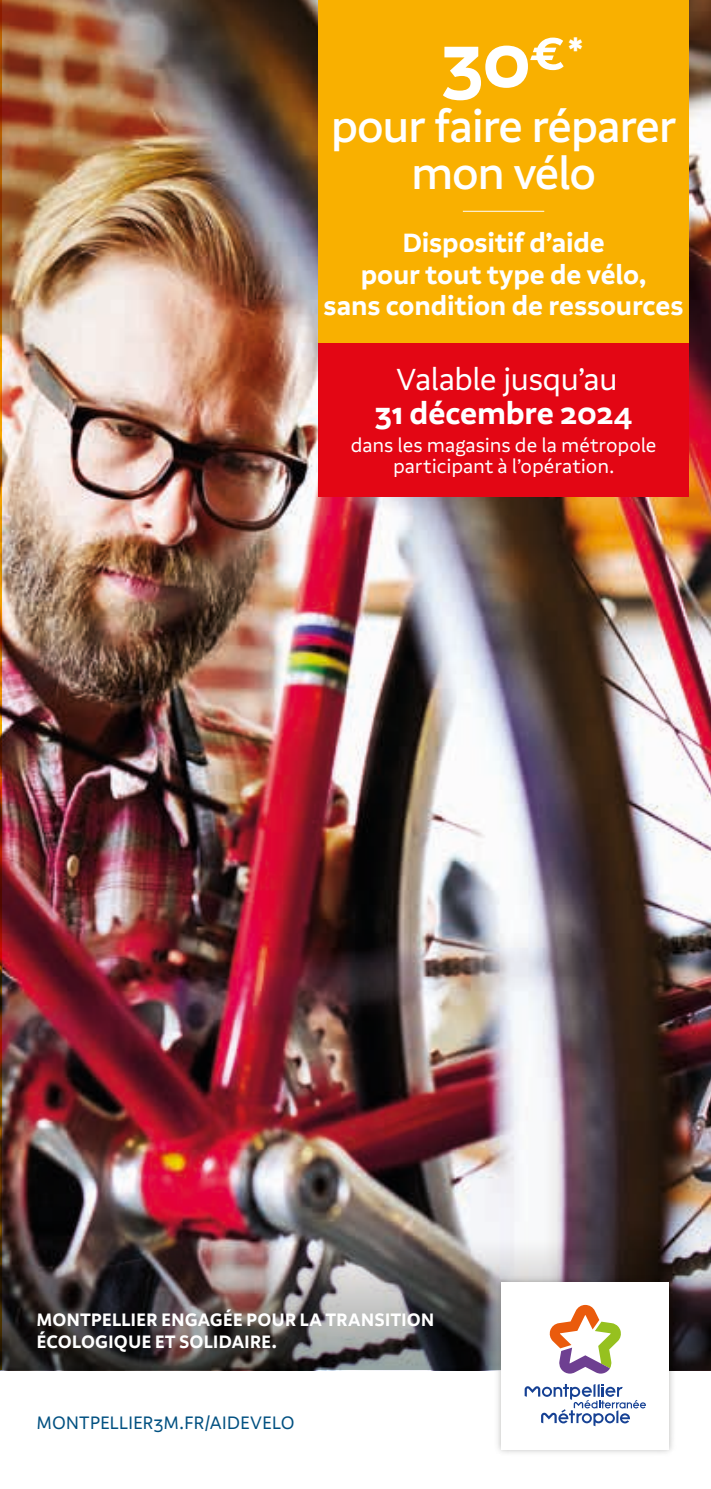
<style>
.page{position:relative;width:711px;height:1489px;background:#fff}
.page>*{position:absolute;margin:0;border:0;box-sizing:border-box;transform-origin:0 0}
.t1{font:700 78.25px "Aestetico Formal";color:#fff}
.t2{font:500 46.25px/47px "Aestetico Formal";color:#fff;text-align:center}
.t3{font:700 33.25px "Aestetico Formal";color:#fff}
.t4{font:31.75px "Aestetico Formal";letter-spacing:.01em;color:#fff}
.t5{font:700 31.75px "Aestetico Formal";letter-spacing:.015em;color:#fff}
.t6{font:700 27.5px/31.2px "Aestetico Formal";letter-spacing:.02em;color:#fff;text-align:center}
.t7{font:20px/21.2px "Aestetico Formal";letter-spacing:.03em;color:#fff;text-align:center}
.t8{font:700 18.75px/22.2px "Aestetico Formal";letter-spacing:.035em;color:#fff}
.t9{font:18.75px "Aestetico Formal";letter-spacing:.03em;color:#005081}
</style>
<div class="page">
<img style="left:2px;top:0;width:708px;height:1239px">
<div style="left:318px;top:0;width:370px;height:463px;background:#f9b000"></div>
<div style="left:318px;top:343px;width:370px;height:153px;background:#e30614"></div>
<hr style="left:462px;top:211px;width:82px;height:1px;background:#fff">
<img style="left:2px;top:1239px;width:708px;height:130px">
<hr style="left:0;top:0;width:2px;height:1369px;background:#f9b000">
<img style="left:492px;top:1272px;width:186px;height:181px">
<svg style="left:501px;top:1281px;width:168px;height:168px"></svg>
<h1 class="t1" style="left:442px;top:14px;width:124px">30<sup>€</sup></h1>
<h2 class="t2" style="left:331px;top:104px;width:345px">pour faire réparer mon vélo</h2>
<p class="t3" style="left:568px;top:32px;width:16px">*</p>
<p class="t6" style="left:324px;top:228px;width:360px">Dispositif d’aide<br>pour tout type de vélo,<br>sans condition de ressources</p>
<p class="t4" style="left:397px;top:361px;width:222px">Valable jusqu’au</p>
<p class="t5" style="left:375px;top:395px;width:258px">31 décembre 2024</p>
<p class="t7" style="left:351px;top:434px;width:306px">dans les magasins de la métropole participant à l’opération.</p>
<p class="t8" style="left:37px;top:1308px;width:399px">MONTPELLIER ENGAGÉE POUR LA TRANSITION<br>ÉCOLOGIQUE ET SOLIDAIRE.</p>
<p class="t9" style="left:37px;top:1411px;width:259px">MONTPELLIER3M.FR/AIDEVELO</p>
</div>
